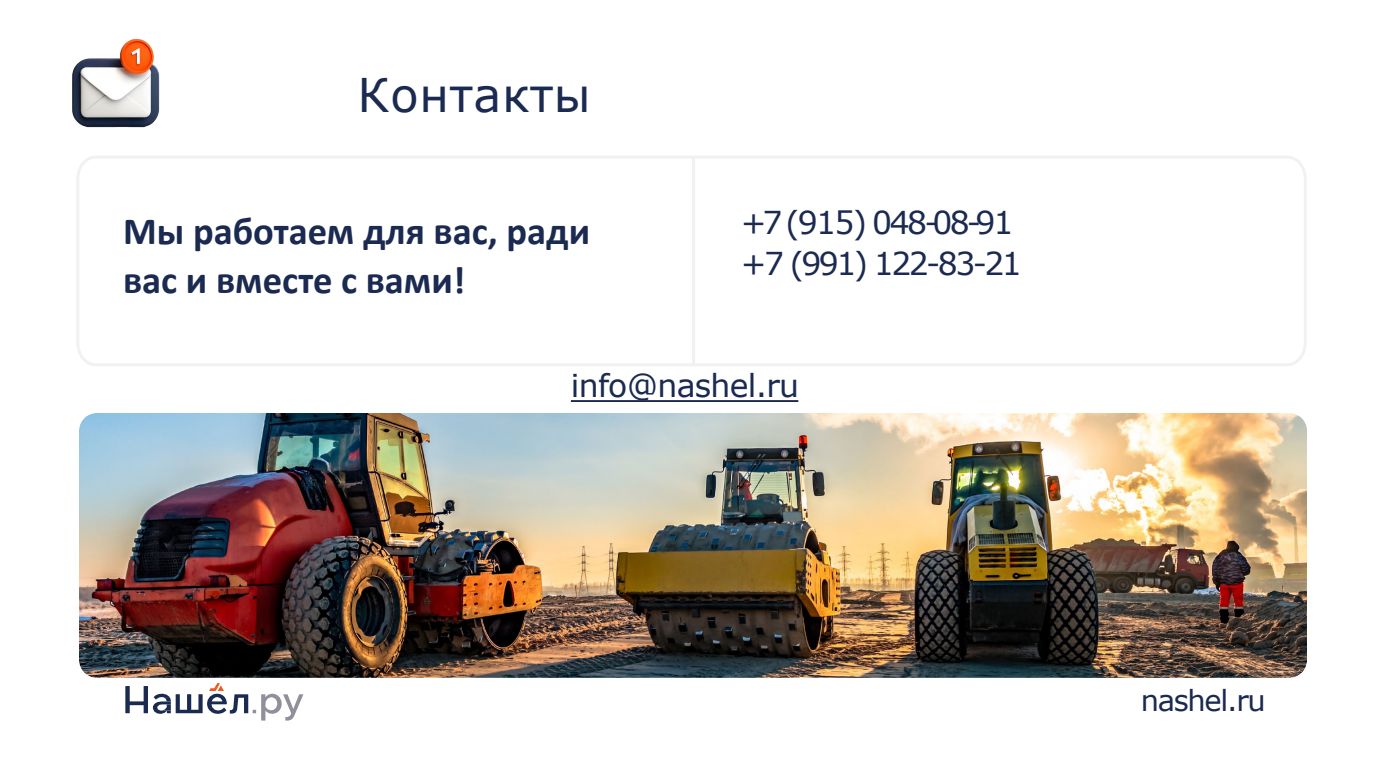
<style>
.page{position:relative;width:1386px;height:780px;background:#fff}
.page>*{position:absolute;margin:0;border:0;box-sizing:border-box;transform-origin:0 0}
.t1{font:46.38px "Verdana";letter-spacing:.015em;color:#1b2a51}
.t2{font:700 38.5px/48.9px "Calibri";color:#1b2a51}
.t3{font:31.5px/40.9px "Verdana";letter-spacing:-.085em;color:#1b2a51}
.t4{font:31.5px "Verdana";letter-spacing:-.025em;color:#1b2a51}
.t5{font:28.88px "Verdana";letter-spacing:-.045em;color:#1b2a51}
</style>
<div class="page">
<svg style="left:125px;top:685px;width:178px;height:35px"></svg>
<svg style="left:77px;top:156px;width:1229px;height:210px"></svg>
<hr style="left:692px;top:157px;width:3px;height:209px;background:#f1f1f1">
<img style="left:79px;top:413px;width:1227px;height:264px">
<img style="left:72px;top:39px;width:88px;height:89px">
<svg style="left:571px;top:400px;width:227px;height:2px"></svg>
<p class="t1" style="left:357px;top:63px;width:235px">Контакты</p>
<p class="t2" style="left:123px;top:206px;width:468px">Мы работаем для вас, ради вас и вместе с вами!</p>
<p class="t3" style="left:740px;top:202px;width:282px">+7 (915) 048-08-91 +7 (991) 122-83-21</p>
<p class="t4" style="left:571px;top:364px;width:230px">info@nashel.ru</p>
<p class="t5" style="left:1140px;top:680px;width:126px">nashel.ru</p>
</div>
